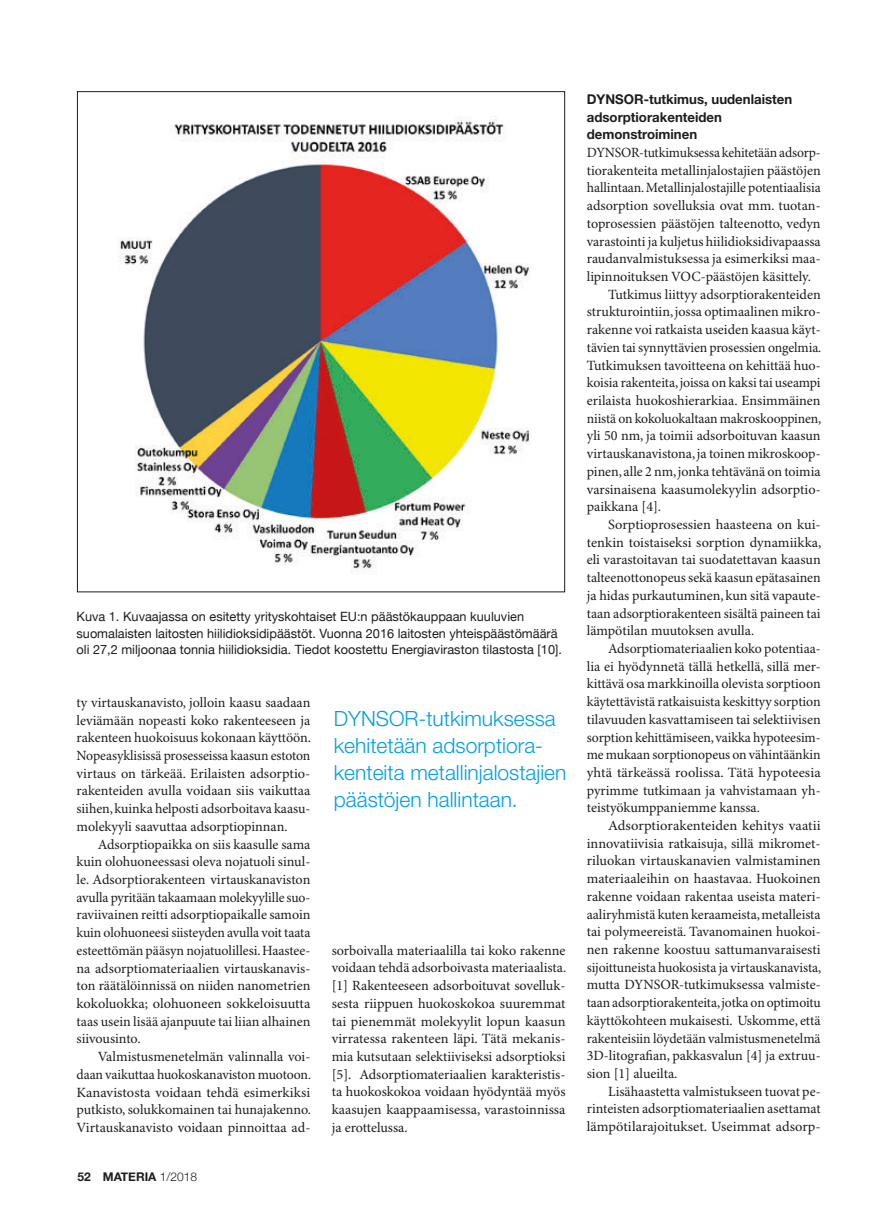
<style>
.page{position:relative;width:893px;height:1221px;background:#fff}
.page>*{position:absolute;margin:0;border:0;box-sizing:border-box;transform-origin:0 0}
.t1{font:300 21px/27px "Helvetica Neue LT Std";color:#009fe3}
.t2{font:14.1px/17.7px "Minion Pro";letter-spacing:-.005em;color:#1d1d1b;text-align:justify}
.t3{font:700 13.5px/17.7px "Helvetica Neue LT Std";color:#1d1d1b}
.t4{font:12.75px/16.5px "Helvetica Neue";color:#1d1d1b}
.t5{font:700 12px "Helvetica Neue";color:#1d1d1b}
.s1{font-weight:300}
</style>
<div class="page">
<img style="left:119px;top:116px;width:412px;height:456px">
<p class="t4" style="left:77px;top:609px;width:487px">Kuva 1. Kuvaajassa on esitetty yrityskohtaiset EU:n päästökauppaan kuuluvien suomalaisten laitosten hiilidioksidipäästöt. Vuonna 2016 laitosten yhteispäästömäärä oli 27,2 miljoonaa tonnia hiilidioksidia. Tiedot koostettu Energiaviraston tilastosta [10].</p>
<p class="t2" style="left:77px;top:694px;width:236px">ty virtauskanavisto, jolloin kaasu saadaan leviämään nopeasti koko rakenteeseen ja rakenteen huokoisuus kokonaan käyttöön.<br>Nopeasyklisissä prosesseissa kaasun estoton virtaus on tärkeää. Erilaisten adsorptio&shy;rakenteiden avulla voidaan siis vaikuttaa siihen, kuinka helposti adsorboitava kaasu&shy;molekyyli saavuttaa adsorptiopinnan.</p>
<p class="t2" style="left:77px;top:835px;width:235px;text-indent:21px">Adsorptiopaikka on siis kaasulle sama kuin olohuoneessasi oleva nojatuoli sinul&shy;le. Adsorptiorakenteen virtauskanaviston avulla pyritään takaamaan molekyylille suo&shy;raviivainen reitti adsorptiopaikalle samoin kuin olohuoneesi siisteyden avulla voit taata esteettömän pääsyn nojatuolillesi. Haastee&shy;na adsorptiomateriaalien virtauskanavis&shy;ton räätälöinnissä on niiden nanometrien kokoluokka; olohuoneen sokkeloisuutta taas usein lisää ajanpuute tai liian alhainen siivousinto.</p>
<p class="t2" style="left:77px;top:1048px;width:236px;text-indent:21px">Valmistusmenetelmän valinnalla voi&shy;daan vaikuttaa huokoskanaviston muotoon.<br>Kanavistosta voidaan tehdä esimerkiksi putkisto, solukkomainen tai hunajakenno.<br>Virtauskanavisto voidaan pinnoittaa ad-</p>
<p class="t5" style="left:78px;top:1166px;width:121px">52 MATERIA <span class="s1">1/2018</span></p>
<h1 class="t1" style="left:334px;top:704px;width:234px">DYNSOR-tutkimuksessa kehitetään adsorptiora&shy;kenteita metallinjalostajien päästöjen hallintaan.</h1>
<p class="t2" style="left:332px;top:941px;width:236px">sorboivalla materiaalilla tai koko rakenne voidaan tehdä adsorboivasta materiaalista. [1] Rakenteeseen adsorboituvat sovelluk&shy;sesta riippuen huokoskokoa suuremmat tai pienemmät molekyylit lopun kaasun virratessa rakenteen läpi. Tätä mekanis&shy;mia kutsutaan selektiiviseksi adsorptioksi [5]. Adsorptiomateriaalien karakteristis&shy;ta huokoskokoa voidaan hyödyntää myös kaasujen kaappaamisessa, varastoinnissa ja erottelussa.</p>
<p class="t3" style="left:587px;top:90px;width:207px">DYNSOR-tutkimus, uudenlaisten adsorptiorakenteiden demonstroiminen</p>
<p class="t2" style="left:587px;top:144px;width:235px">DYNSOR-tutkimuksessa kehitetään adsorp-</p>
<p class="t2" style="left:587px;top:162px;width:235px">tiorakenteita metallinjalostajien päästöjen</p>
<p class="t2" style="left:587px;top:180px;width:235px">hallintaan. Metallinjalostajille potentiaalisia</p>
<p class="t2" style="left:587px;top:197px;width:235px">adsorption sovelluksia ovat mm. tuotan-</p>
<p class="t2" style="left:587px;top:215px;width:235px">toprosessien päästöjen talteenotto, vedyn</p>
<p class="t2" style="left:587px;top:233px;width:235px">varastointi ja kuljetus hiilidioksidivapaassa</p>
<p class="t2" style="left:587px;top:250px;width:235px">raudanvalmistuksessa ja esimerkiksi maa-</p>
<p class="t2" style="left:587px;top:268px;width:226px">lipinnoituksen VOC-päästöjen käsittely.</p>
<p class="t2" style="left:608px;top:286px;width:214px">Tutkimus liittyy adsorptiorakenteiden</p>
<p class="t2" style="left:587px;top:304px;width:235px">strukturointiin, jossa optimaalinen mikro-</p>
<p class="t2" style="left:587px;top:321px;width:235px">rakenne voi ratkaista useiden kaasua käyt-</p>
<p class="t2" style="left:587px;top:339px;width:236px">tävien tai synnyttävien prosessien ongelmia.</p>
<p class="t2" style="left:587px;top:357px;width:235px">Tutkimuksen tavoitteena on kehittää huo-</p>
<p class="t2" style="left:587px;top:374px;width:235px">koisia rakenteita, joissa on kaksi tai useampi</p>
<p class="t2" style="left:587px;top:392px;width:235px">erilaista huokoshierarkiaa. Ensimmäinen</p>
<p class="t2" style="left:587px;top:410px;width:236px">niistä on kokoluokaltaan makroskooppinen,</p>
<p class="t2" style="left:587px;top:427px;width:235px">yli 50 nm, ja toimii adsorboituvan kaasun</p>
<p class="t2" style="left:587px;top:445px;width:235px">virtauskanavistona, ja toinen mikroskoop-</p>
<p class="t2" style="left:587px;top:463px;width:235px">pinen, alle 2 nm, jonka tehtävänä on toimia</p>
<p class="t2" style="left:587px;top:481px;width:235px">varsinaisena kaasumolekyylin adsorptio-</p>
<p class="t2" style="left:587px;top:498px;width:76px">paikkana [4].</p>
<p class="t2" style="left:608px;top:516px;width:214px">Sorptioprosessien haasteena on kui-</p>
<p class="t2" style="left:587px;top:534px;width:236px">tenkin toistaiseksi sorption dynamiikka,</p>
<p class="t2" style="left:587px;top:551px;width:235px">eli varastoitavan tai suodatettavan kaasun</p>
<p class="t2" style="left:587px;top:569px;width:235px">talteenottonopeus sekä kaasun epätasainen</p>
<p class="t2" style="left:587px;top:587px;width:235px">ja hidas purkautuminen, kun sitä vapaute-</p>
<p class="t2" style="left:587px;top:604px;width:235px">taan adsorptiorakenteen sisältä paineen tai</p>
<p class="t2" style="left:587px;top:622px;width:169px">lämpötilan muutoksen avulla.</p>
<p class="t2" style="left:608px;top:640px;width:214px">Adsorptiomateriaalien koko potentiaa-</p>
<p class="t2" style="left:587px;top:658px;width:235px">lia ei hyödynnetä tällä hetkellä, sillä mer-</p>
<p class="t2" style="left:587px;top:675px;width:235px">kittävä osa markkinoilla olevista sorptioon</p>
<p class="t2" style="left:587px;top:693px;width:235px">käytettävistä ratkaisuista keskittyy sorption</p>
<p class="t2" style="left:587px;top:711px;width:235px">tilavuuden kasvattamiseen tai selektiivisen</p>
<p class="t2" style="left:587px;top:728px;width:235px">sorption kehittämiseen, vaikka hypoteesim-</p>
<p class="t2" style="left:587px;top:746px;width:235px">me mukaan sorptionopeus on vähintäänkin</p>
<p class="t2" style="left:587px;top:764px;width:235px">yhtä tärkeässä roolissa. Tätä hypoteesia</p>
<p class="t2" style="left:587px;top:781px;width:235px">pyrimme tutkimaan ja vahvistamaan yh-</p>
<p class="t2" style="left:587px;top:799px;width:175px">teistyökumppaniemme kanssa.</p>
<p class="t2" style="left:608px;top:817px;width:214px">Adsorptiorakenteiden kehitys vaatii</p>
<p class="t2" style="left:587px;top:835px;width:235px">innovatiivisia ratkaisuja, sillä mikromet-</p>
<p class="t2" style="left:587px;top:852px;width:235px">riluokan virtauskanavien valmistaminen</p>
<p class="t2" style="left:587px;top:870px;width:235px">materiaaleihin on haastavaa. Huokoinen</p>
<p class="t2" style="left:587px;top:888px;width:235px">rakenne voidaan rakentaa useista materi-</p>
<p class="t2" style="left:587px;top:905px;width:235px">aaliryhmistä kuten keraameista, metalleista</p>
<p class="t2" style="left:587px;top:923px;width:235px">tai polymeereistä. Tavanomainen huokoi-</p>
<p class="t2" style="left:587px;top:941px;width:235px">nen rakenne koostuu sattumanvaraisesti</p>
<p class="t2" style="left:587px;top:958px;width:236px">sijoittuneista huokosista ja virtauskanavista,</p>
<p class="t2" style="left:587px;top:976px;width:235px">mutta DYNSOR-tutkimuksessa valmiste-</p>
<p class="t2" style="left:587px;top:994px;width:235px">taan adsorptiorakenteita, jotka on optimoitu</p>
<p class="t2" style="left:587px;top:1012px;width:235px">käyttökohteen mukaisesti. Uskomme, että</p>
<p class="t2" style="left:587px;top:1029px;width:235px">rakenteisiin löydetään valmistusmenetelmä</p>
<p class="t2" style="left:587px;top:1047px;width:235px">3D-litografian, pakkasvalun [4] ja extruu-</p>
<p class="t2" style="left:587px;top:1065px;width:92px">sion [1] alueilta.</p>
<p class="t2" style="left:608px;top:1082px;width:214px">Lisähaastetta valmistukseen tuovat pe-</p>
<p class="t2" style="left:587px;top:1100px;width:235px">rinteisten adsorptiomateriaalien asettamat</p>
<p class="t2" style="left:587px;top:1118px;width:235px">lämpötilarajoitukset. Useimmat adsorp-</p>
</div>
